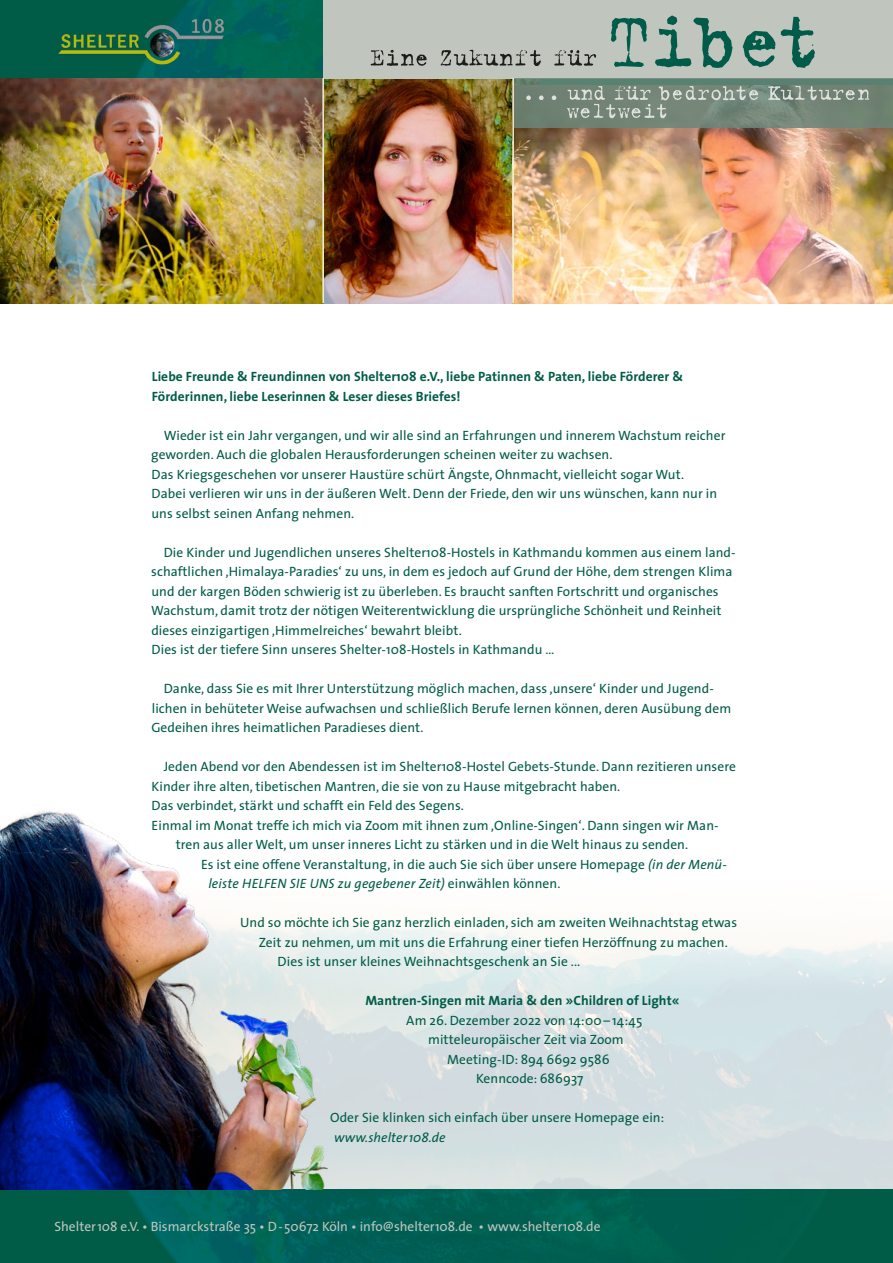
<style>
.page{position:relative;width:893px;height:1263px;background:#fff}
.page>*{position:absolute;margin:0;border:0;box-sizing:border-box;transform-origin:0 0}
.t1{font:13.5px/19.5px "The Sans";letter-spacing:.005em;color:#005c48}
.t2{font:700 13.5px "The Sans";letter-spacing:.005em;color:#005c48}
.t3{font:13.5px "The Sans";color:#c0c5be}
.t4{font:italic 13.5px "The Sans";letter-spacing:.005em;color:#005c48}
.s1{font-style:italic}
.s2{font-family:"Metronic Pro"}
</style>
<div class="page">
<img style="left:344px;top:925px;width:549px;height:264px">
<img style="left:0;top:1189px;width:893px;height:74px">
<img style="left:3px;top:0;width:320px;height:78px">
<img style="left:0;top:78px;width:512px;height:225px">
<div style="left:323px;top:0;width:570px;height:78px;background:#c0c5be"></div>
<svg style="left:611px;top:15px;width:204px;height:53px"></svg>
<svg style="left:371px;top:50px;width:225px;height:16px"></svg>
<img style="left:55px;top:3px;width:180px;height:72px">
<img style="left:514px;top:128px;width:379px;height:175px">
<div style="left:514px;top:78px;width:379px;height:50px;background:linear-gradient(to bottom,#627f6e,#738273)"></div>
<svg style="left:526px;top:86px;width:343px;height:32px;background:#819184"></svg>
<hr style="left:322px;top:78px;width:2px;height:225px;background:#f2f1d6">
<hr style="left:512px;top:78px;width:2px;height:225px;background:#f2f1d6">
<img style="left:0;top:811px;width:344px;height:378px">
<p class="t2" style="left:152px;top:365px;width:533px">Liebe Freunde &amp; Freundinnen von Shelter108 e.V., liebe Patinnen &amp; Paten, liebe Förderer &amp;</p>
<p class="t2" style="left:152px;top:385px;width:310px">Förderinnen, liebe Leserinnen &amp; Leser dieses Briefes!</p>
<p class="t1" style="left:151px;top:425px;width:576px;text-indent:13px">Wieder ist ein Jahr vergangen, und wir alle sind an Erfahrungen und innerem Wachstum reicher geworden. Auch die globalen Herausforderungen scheinen weiter zu wachsen.</p>
<p class="t1" style="left:152px;top:464px;width:534px">Das Kriegsgeschehen vor unserer Haustüre schürt Ängste, Ohnmacht, vielleicht sogar Wut.</p>
<p class="t1" style="left:151px;top:483px;width:567px">Dabei verlieren wir uns in der äußeren Welt. Denn der Friede, den wir uns wünschen, kann nur in uns selbst seinen Anfang nehmen.</p>
<p class="t1" style="left:151px;top:542px;width:586px;text-indent:12px">Die Kinder und Jugendlichen unseres Shelter108-Hostels in Kathmandu kommen aus einem land&shy;schaftlichen ‚Himalaya-Paradies‘ zu uns, in dem es jedoch auf Grund der Höhe, dem strengen Klima und der kargen Böden schwierig ist zu überleben. Es braucht sanften Fortschritt und organisches Wachstum, damit trotz der nötigen Weiterentwicklung die ursprüngliche Schönheit und Reinheit dieses einzigartigen ‚Himmelreiches‘ bewahrt bleibt.</p>
<p class="t1" style="left:152px;top:639px;width:404px">Dies ist der tiefere Sinn unseres Shelter-108-Hostels in Kathmandu …</p>
<p class="t1" style="left:151px;top:678px;width:581px;text-indent:12px">Danke, dass Sie es mit Ihrer Unterstützung möglich machen, dass ‚unsere‘ Kinder und Jugend&shy;lichen in behüteter Weise aufwachsen und schließlich Berufe lernen können, deren Ausübung dem<br>Gedeihen ihres heimatlichen Paradieses dient.</p>
<p class="t1" style="left:152px;top:756px;width:586px;text-indent:12px">Jeden Abend vor den Abendessen ist im Shelter108-Hostel Gebets-Stunde. Dann rezitieren unsere<br>Kinder ihre alten, tibetischen Mantren, die sie von zu Hause mitgebracht haben.</p>
<p class="t1" style="left:152px;top:795px;width:314px">Das verbindet, stärkt und schafft ein Feld des Segens.</p>
<p class="t1" style="left:152px;top:815px;width:568px;text-align:center">Einmal im Monat treffe ich mich via Zoom mit ihnen zum ‚Online-Singen‘. Dann singen wir Man&shy;tren aus aller Welt, um unser inneres Licht zu stärken und in die Welt hinaus zu senden.</p>
<p class="t1" style="left:208px;top:854px;width:520px;text-indent:-7px">Es ist eine offene Veranstaltung, in die auch Sie sich über unsere Homepage <span class="s1">(in der Menü&shy;leiste HELFEN SIE UNS zu gegebener Zeit)</span> einwählen können.</p>
<p class="t1" style="left:259px;top:912px;width:480px;text-indent:-19px">Und so möchte ich Sie ganz herzlich einladen, sich am zweiten Weihnachtstag etwas<br>Zeit zu nehmen, um mit uns die Erfahrung einer tiefen Herzöffnung zu machen.</p>
<p class="t1" style="left:278px;top:951px;width:304px">Dies ist unser kleines Weihnachtsgeschenk an Sie ...</p>
<p class="t2" style="left:365px;top:989px;width:316px">Mantren-Singen mit Maria &amp; den <span class="s2">»</span>Children of Light<span class="s2">«</span></p>
<p class="t1" style="left:406px;top:1010px;width:238px">Am 26. Dezember 2022 von 14:00– 14:45</p>
<p class="t1" style="left:428px;top:1029px;width:197px">mitteleuropäischer Zeit via Zoom</p>
<p class="t1" style="left:447px;top:1049px;width:164px">Meeting-ID: 894 6692 9586</p>
<p class="t1" style="left:476px;top:1068px;width:109px">Kenncode: 686937</p>
<p class="t1" style="left:330px;top:1107px;width:336px">Oder Sie klinken sich einfach über unsere Homepage ein:</p>
<p class="t4" style="left:334px;top:1126px;width:113px">www.shelter108.de</p>
<p class="t3" style="left:54px;top:1215px;width:548px">Shelter108 e.V. • Bismarckstraße 35 • D-50672 Köln • info@shelter108.de • www.shelter108.de</p>
</div>
